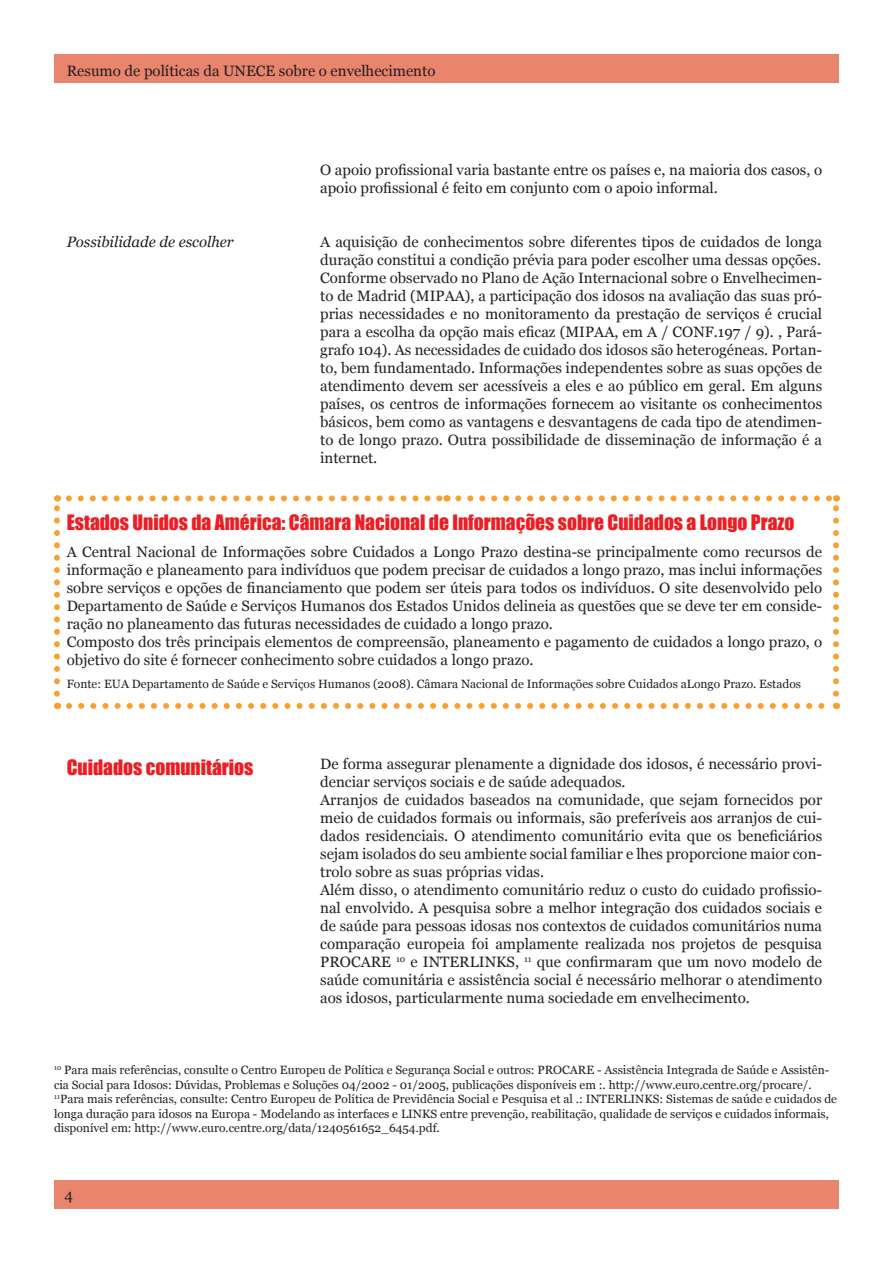
<style>
.page{position:relative;width:893px;height:1263px;background:#fff}
.page>*{position:absolute;margin:0;border:0;box-sizing:border-box;transform-origin:0 0}
.t1{font:19.5px "Impact";color:#ee1d23}
.t2{font:15px/18px "Georgia";color:#231f20}
.t3{font:italic 15px "Georgia";color:#231f20}
.t4{font:12px/14.4px "Georgia";color:#231f20}
</style>
<div class="page">
<div style="left:54px;top:1180px;width:785px;height:29px;background:#e9846d"></div>
<div style="left:54px;top:54px;width:785px;height:29px;background:#e9846d"></div>
<svg style="left:69px;top:703px;width:756px;height:6px"></svg>
<svg style="left:54px;top:495px;width:6px;height:199px"></svg>
<svg style="left:69px;top:495px;width:378px;height:6px"></svg>
<svg style="left:458px;top:495px;width:381px;height:199px"></svg>
<p class="t2" style="left:67px;top:61px;width:370px">Resumo de políticas da UNECE sobre o envelhecimento</p>
<p class="t3" style="left:67px;top:231px;width:169px">Possibilidade de escolher</p>
<p class="t2" style="left:320px;top:160px;width:503px">O apoio profissional varia bastante entre os países e, na maioria dos casos, o apoio profissional é feito em conjunto com o apoio informal.</p>
<p class="t2" style="left:320px;top:232px;width:503px">A aquisição de conhecimentos sobre diferentes tipos de cuidados de longa duração constitui a condição prévia para poder escolher uma dessas opções.</p>
<p class="t2" style="left:320px;top:268px;width:503px;text-align:justify">Conforme observado no Plano de Ação Internacional sobre o Envelhecimen&shy;to de Madrid (MIPAA), a participação dos idosos na avaliação das suas pró&shy;prias necessidades e no monitoramento da prestação de serviços é crucial para a escolha da opção mais eficaz (MIPAA, em A / CONF.197 / 9). , Pará&shy;grafo 104). As necessidades de cuidado dos idosos são heterogéneas. Portan&shy;to, bem fundamentado. Informações independentes sobre as suas opções de atendimento devem ser acessíveis a eles e ao público em geral. Em alguns países, os centros de informações fornecem ao visitante os conhecimentos básicos, bem como as vantagens e desvantagens de cada tipo de atendimen&shy;to de longo prazo. Outra possibilidade de disseminação de informação é a internet.</p>
<p class="t1" style="left:67px;top:507px;width:729px">Estados Unidos da América: Câmara Nacional de Informações sobre Cuidados a Longo Prazo</p>
<p class="t2" style="left:67px;top:542px;width:757px;text-align:justify">A Central Nacional de Informações sobre Cuidados a Longo Prazo destina-se principalmente como recursos de informação e planeamento para indivíduos que podem precisar de cuidados a longo prazo, mas inclui informações sobre serviços e opções de financiamento que podem ser úteis para todos os indivíduos. O site desenvolvido pelo Departamento de Saúde e Serviços Humanos dos Estados Unidos delineia as questões que se deve ter em conside&shy;ração no planeamento das futuras necessidades de cuidado a longo prazo.</p>
<p class="t2" style="left:67px;top:632px;width:757px">Composto dos três principais elementos de compreensão, planeamento e pagamento de cuidados a longo prazo, o objetivo do site é fornecer conhecimento sobre cuidados a longo prazo.</p>
<p class="t4" style="left:67px;top:676px;width:736px">Fonte: EUA Departamento de Saúde e Serviços Humanos (2008). Câmara Nacional de Informações sobre Cuidados aLongo Prazo. Estados</p>
<p class="t1" style="left:67px;top:752px;width:188px">Cuidados comunitários</p>
<p class="t2" style="left:320px;top:754px;width:503px">De forma assegurar plenamente a dignidade dos idosos, é necessário provi&shy;denciar serviços sociais e de saúde adequados.</p>
<p class="t2" style="left:320px;top:790px;width:503px;text-align:justify">Arranjos de cuidados baseados na comunidade, que sejam fornecidos por meio de cuidados formais ou informais, são preferíveis aos arranjos de cui&shy;dados residenciais. O atendimento comunitário evita que os beneficiários sejam isolados do seu ambiente social familiar e lhes proporcione maior con&shy;trolo sobre as suas próprias vidas.</p>
<p class="t2" style="left:320px;top:880px;width:503px;text-align:justify">Além disso, o atendimento comunitário reduz o custo do cuidado profissio&shy;nal envolvido. A pesquisa sobre a melhor integração dos cuidados sociais e de saúde para pessoas idosas nos contextos de cuidados comunitários numa comparação europeia foi amplamente realizada nos projetos de pesquisa PROCARE <sup>10</sup> e INTERLINKS, <sup>11</sup> que confirmaram que um novo modelo de saúde comunitária e assistência social é necessário melhorar o atendimento aos idosos, particularmente numa sociedade em envelhecimento.</p>
<p class="t4" style="left:54px;top:1062px;width:777px"><sup>10</sup> Para mais referências, consulte o Centro Europeu de Política e Segurança Social e outros: PROCARE - Assistência Integrada de Saúde e Assistên&shy;cia Social para Idosos: Dúvidas, Problemas e Soluções 04/2002 - 01/2005, publicações disponíveis em :. http://www.euro.centre.org/procare/.</p>
<p class="t4" style="left:54px;top:1091px;width:785px"><sup>11</sup>Para mais referências, consulte: Centro Europeu de Política de Previdência Social e Pesquisa et al .: INTERLINKS: Sistemas de saúde e cuidados de longa duração para idosos na Europa - Modelando as interfaces e LINKS entre prevenção, reabilitação, qualidade de serviços e cuidados informais, disponível em: http://www.euro.centre.org/data/1240561652_6454.pdf.</p>
<p class="t2" style="left:65px;top:1185px;width:10px">4</p>
</div>
